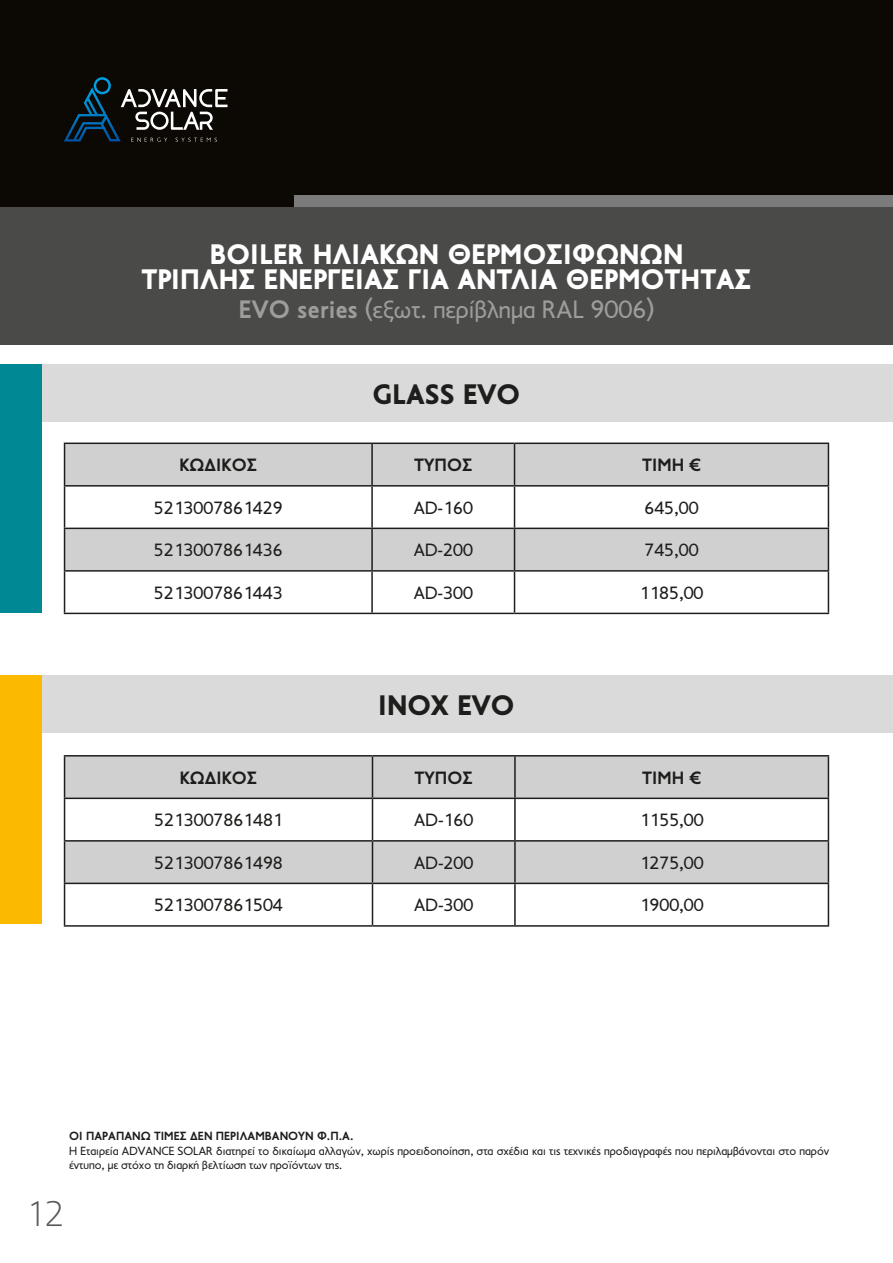
<style>
.page{position:relative;width:893px;height:1263px;background:#fff}
.page>*{position:absolute;margin:0;border:0;box-sizing:border-box;transform-origin:0 0}
.t1{font:100 36px "PF Transport";color:#575756}
.t2{font:900 28.5px/25.5px "PF Transport";color:#fff;text-align:center}
.t3{font:900 28.5px "PF Transport";color:#1d1d1b}
.t4{font:25.5px "PF Transport";color:#9d9d9c}
.t5{font:18px "PF Transport";color:#1d1d1b}
.t6{font:700 18px "PF Transport";color:#1d1d1b}
.t7{font:12px/14.4px "PF Transport";color:#1d1d1b}
.t8{font:700 12px "PF Transport";color:#1d1d1b}
.s1{font-weight:700}
</style>
<div class="page">
<div style="left:0;top:189px;width:893px;height:19px;background:#7c7b7b"></div>
<div style="left:0;top:0;width:893px;height:194px;background:#0c0803"></div>
<div style="left:0;top:0;width:293px;height:208px;background:#0c0803"></div>
<svg style="left:64px;top:77px;width:164px;height:65px"></svg>
<svg style="left:65px;top:444px;width:763px;height:126px;fill:#d0d0d0"></svg>
<hr style="left:64px;top:443px;width:308px;height:1px;background:#1d1d1b">
<hr style="left:64px;top:444px;width:1px;height:41px;background:#1d1d1b">
<hr style="left:372px;top:443px;width:142px;height:1px;background:#1d1d1b">
<hr style="left:371px;top:444px;width:2px;height:41px;background:#1d1d1b">
<hr style="left:514px;top:443px;width:315px;height:1px;background:#1d1d1b">
<hr style="left:514px;top:444px;width:1px;height:41px;background:#1d1d1b">
<hr style="left:828px;top:444px;width:1px;height:41px;background:#1d1d1b">
<hr style="left:64px;top:485px;width:308px;height:2px;background:#1d1d1b">
<hr style="left:64px;top:487px;width:1px;height:41px;background:#1d1d1b">
<hr style="left:372px;top:485px;width:142px;height:2px;background:#1d1d1b">
<hr style="left:371px;top:487px;width:2px;height:41px;background:#1d1d1b">
<hr style="left:514px;top:485px;width:315px;height:2px;background:#1d1d1b">
<hr style="left:514px;top:487px;width:1px;height:41px;background:#1d1d1b">
<hr style="left:828px;top:487px;width:1px;height:41px;background:#1d1d1b">
<hr style="left:64px;top:528px;width:308px;height:1px;background:#1d1d1b">
<hr style="left:64px;top:529px;width:1px;height:41px;background:#1d1d1b">
<hr style="left:372px;top:528px;width:142px;height:1px;background:#1d1d1b">
<hr style="left:371px;top:529px;width:2px;height:41px;background:#1d1d1b">
<hr style="left:514px;top:528px;width:315px;height:1px;background:#1d1d1b">
<hr style="left:514px;top:529px;width:1px;height:41px;background:#1d1d1b">
<hr style="left:828px;top:529px;width:1px;height:41px;background:#1d1d1b">
<hr style="left:64px;top:570px;width:308px;height:2px;background:#1d1d1b">
<hr style="left:64px;top:572px;width:1px;height:41px;background:#1d1d1b">
<hr style="left:372px;top:570px;width:142px;height:2px;background:#1d1d1b">
<hr style="left:371px;top:572px;width:2px;height:41px;background:#1d1d1b">
<hr style="left:514px;top:570px;width:315px;height:2px;background:#1d1d1b">
<hr style="left:514px;top:572px;width:1px;height:41px;background:#1d1d1b">
<hr style="left:828px;top:572px;width:1px;height:41px;background:#1d1d1b">
<hr style="left:64px;top:613px;width:308px;height:1px;background:#1d1d1b">
<hr style="left:372px;top:613px;width:142px;height:1px;background:#1d1d1b">
<hr style="left:514px;top:613px;width:315px;height:1px;background:#1d1d1b">
<svg style="left:65px;top:756px;width:763px;height:127px;fill:#d0d0d0"></svg>
<hr style="left:64px;top:755px;width:308px;height:1px;background:#1d1d1b">
<hr style="left:64px;top:756px;width:1px;height:41px;background:#1d1d1b">
<hr style="left:372px;top:755px;width:143px;height:1px;background:#1d1d1b">
<hr style="left:372px;top:756px;width:1px;height:41px;background:#1d1d1b">
<hr style="left:515px;top:755px;width:314px;height:1px;background:#1d1d1b">
<hr style="left:514px;top:756px;width:2px;height:41px;background:#1d1d1b">
<hr style="left:828px;top:756px;width:1px;height:41px;background:#1d1d1b">
<hr style="left:64px;top:797px;width:308px;height:2px;background:#1d1d1b">
<hr style="left:64px;top:799px;width:1px;height:41px;background:#1d1d1b">
<hr style="left:372px;top:797px;width:143px;height:2px;background:#1d1d1b">
<hr style="left:372px;top:799px;width:1px;height:41px;background:#1d1d1b">
<hr style="left:515px;top:797px;width:314px;height:2px;background:#1d1d1b">
<hr style="left:514px;top:799px;width:2px;height:41px;background:#1d1d1b">
<hr style="left:828px;top:799px;width:1px;height:41px;background:#1d1d1b">
<hr style="left:64px;top:840px;width:308px;height:2px;background:#1d1d1b">
<hr style="left:64px;top:842px;width:1px;height:41px;background:#1d1d1b">
<hr style="left:372px;top:840px;width:143px;height:2px;background:#1d1d1b">
<hr style="left:372px;top:842px;width:1px;height:41px;background:#1d1d1b">
<hr style="left:515px;top:840px;width:314px;height:2px;background:#1d1d1b">
<hr style="left:514px;top:842px;width:2px;height:41px;background:#1d1d1b">
<hr style="left:828px;top:842px;width:1px;height:41px;background:#1d1d1b">
<hr style="left:64px;top:883px;width:308px;height:1px;background:#1d1d1b">
<hr style="left:64px;top:884px;width:1px;height:41px;background:#1d1d1b">
<hr style="left:372px;top:883px;width:143px;height:1px;background:#1d1d1b">
<hr style="left:372px;top:884px;width:1px;height:41px;background:#1d1d1b">
<hr style="left:515px;top:883px;width:314px;height:1px;background:#1d1d1b">
<hr style="left:514px;top:884px;width:2px;height:41px;background:#1d1d1b">
<hr style="left:828px;top:884px;width:1px;height:41px;background:#1d1d1b">
<hr style="left:64px;top:925px;width:308px;height:2px;background:#1d1d1b">
<hr style="left:372px;top:925px;width:143px;height:2px;background:#1d1d1b">
<hr style="left:515px;top:925px;width:314px;height:2px;background:#1d1d1b">
<div style="left:0;top:208px;width:893px;height:137px;background:#4a4a49"></div>
<div style="left:0;top:364px;width:893px;height:58px;background:#dadada"></div>
<div style="left:0;top:675px;width:893px;height:58px;background:#dadada"></div>
<div style="left:0;top:364px;width:41px;height:248px;background:#008894"></div>
<div style="left:0;top:675px;width:41px;height:248px;background:#fbba00"></div>
<h2 class="t2" style="left:141px;top:241px;width:612px">BOILER ΗΛΙΑΚΩΝ ΘΕΡΜΟΣΙΦΩΝΩΝ<br>ΤΡΙΠΛΗΣ ΕΝΕΡΓΕΙΑΣ ΓΙΑ ΑΝΤΛΙΑ ΘΕΡΜΟΤΗΤΑΣ</h2>
<h3 class="t4" style="left:239px;top:294px;width:417px"><span class="s1">EVO series</span> (εξωτ. περίβλημα RAL 9006)</h3>
<h2 class="t3" style="left:373px;top:377px;width:149px">GLASS EVO</h2>
<h3 class="t6" style="left:179px;top:455px;width:79px">ΚΩΔΙΚΟΣ</h3>
<h3 class="t6" style="left:414px;top:455px;width:60px">ΤΥΠΟΣ</h3>
<h3 class="t6" style="left:642px;top:455px;width:60px">ΤΙΜΗ €</h3>
<h3 class="t5" style="left:154px;top:498px;width:130px">5213007861429</h3>
<h3 class="t5" style="left:414px;top:498px;width:61px">AD-160</h3>
<h3 class="t5" style="left:644px;top:498px;width:56px">645,00</h3>
<h3 class="t5" style="left:154px;top:540px;width:130px">5213007861436</h3>
<h3 class="t5" style="left:414px;top:540px;width:61px">AD-200</h3>
<h3 class="t5" style="left:644px;top:540px;width:56px">745,00</h3>
<h3 class="t5" style="left:154px;top:583px;width:130px">5213007861443</h3>
<h3 class="t5" style="left:414px;top:583px;width:61px">AD-300</h3>
<h3 class="t5" style="left:639px;top:583px;width:66px">1185,00</h3>
<h2 class="t3" style="left:378px;top:688px;width:138px">INOX EVO</h2>
<h3 class="t6" style="left:180px;top:767px;width:79px">ΚΩΔΙΚΟΣ</h3>
<h3 class="t6" style="left:414px;top:767px;width:60px">ΤΥΠΟΣ</h3>
<h3 class="t6" style="left:642px;top:767px;width:60px">ΤΙΜΗ €</h3>
<h3 class="t5" style="left:154px;top:810px;width:130px">5213007861481</h3>
<h3 class="t5" style="left:414px;top:810px;width:61px">AD-160</h3>
<h3 class="t5" style="left:640px;top:810px;width:66px">1155,00</h3>
<h3 class="t5" style="left:154px;top:852px;width:130px">5213007861498</h3>
<h3 class="t5" style="left:414px;top:852px;width:61px">AD-200</h3>
<h3 class="t5" style="left:640px;top:852px;width:66px">1275,00</h3>
<h3 class="t5" style="left:154px;top:895px;width:130px">5213007861504</h3>
<h3 class="t5" style="left:414px;top:895px;width:61px">AD-300</h3>
<h3 class="t5" style="left:640px;top:895px;width:66px">1900,00</h3>
<p class="t8" style="left:69px;top:1129px;width:286px">ΟΙ ΠΑΡΑΠΑΝΩ ΤΙΜΕΣ ΔΕΝ ΠΕΡΙΛΑΜΒΑΝΟΥΝ Φ.Π.Α.</p>
<p class="t7" style="left:69px;top:1144px;width:762px">Η Εταιρεία ADVANCE SOLAR διατηρεί το δικαίωμα αλλαγών, χωρίς προειδοποίηση, στα σχέδια και τις τεχνικές προδιαγραφές που περιλαμβάνονται στο παρόν έντυπο, με στόχο τη διαρκή βελτίωση των προϊόντων της.</p>
<h1 class="t1" style="left:26px;top:1193px;width:40px">12</h1>
</div>
